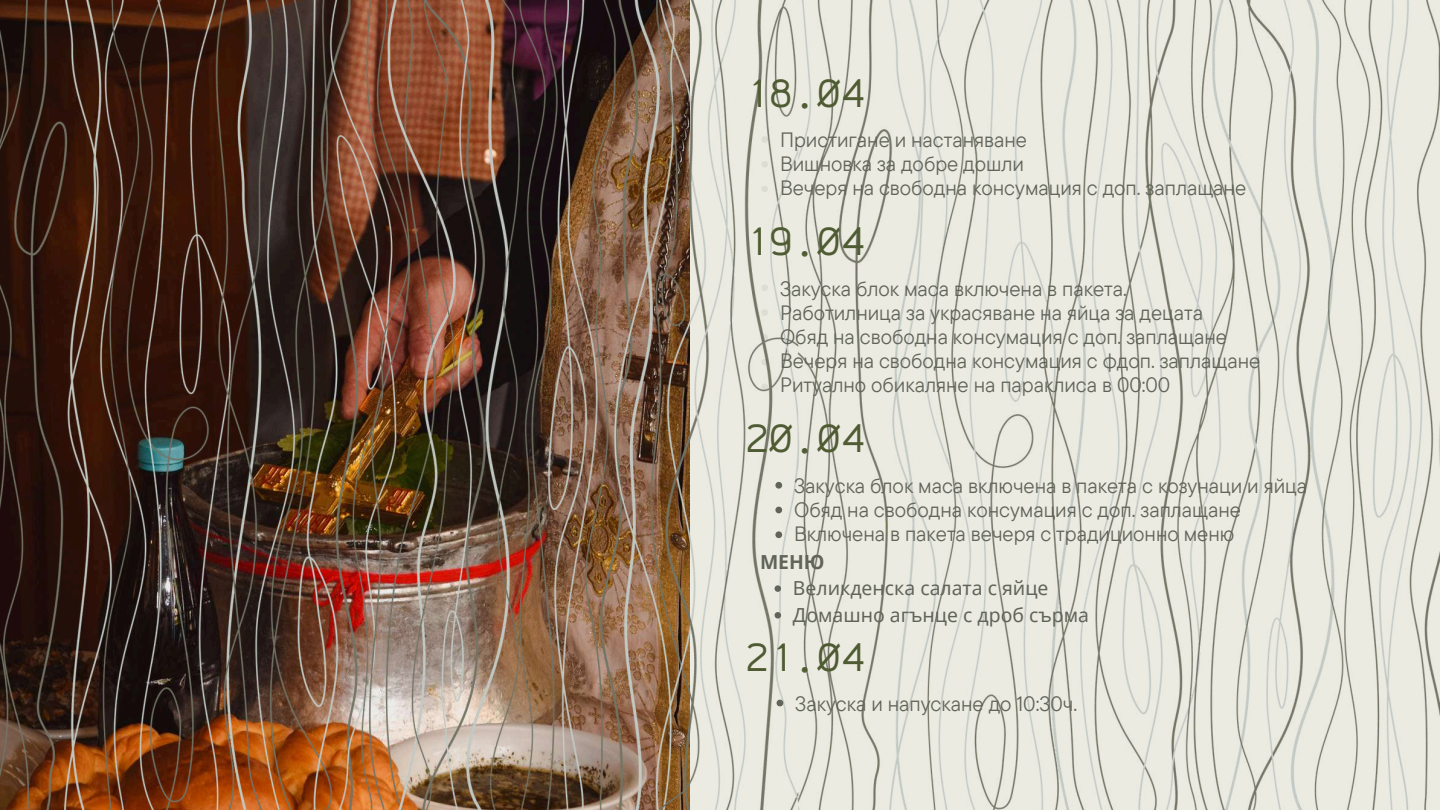
<style>
.page{position:relative;width:1440px;height:810px;background:#fff}
.page>*{position:absolute;margin:0;border:0;box-sizing:border-box;transform-origin:0 0}
.t1{font:40px "Anka Coder r";color:#4f5b32}
.t2{font:20.7px/24px "TT Commons Pro";color:#616459}
.t3{font:19.4px/26.2px "Noto Sans";color:#616459}
.t4{font:700 19.4px "Noto Sans";color:#616459}
</style>
<div class="page">
<img style="left:0;top:0;width:1440px;height:810px">
<svg style="left:775px;top:482px;width:7px;height:7px"></svg>
<svg style="left:775px;top:507px;width:7px;height:6px"></svg>
<svg style="left:775px;top:531px;width:7px;height:7px"></svg>
<svg style="left:775px;top:585px;width:6px;height:7px"></svg>
<svg style="left:775px;top:612px;width:6px;height:7px"></svg>
<svg style="left:777px;top:700px;width:6px;height:6px"></svg>
<h1 class="t1" style="left:745px;top:71px;width:122px">18.04</h1>
<p class="t2" style="left:780px;top:127px;width:468px">Пристигане и настаняване<br>Вишновка за добре дошли<br>Вечеря на свободна консумация с доп. заплащане</p>
<h1 class="t1" style="left:745px;top:220px;width:122px">19.04</h1>
<p class="t2" style="left:780px;top:276px;width:482px">Закуска блок маса включена в пакета.<br>Работилница за украсяване на яйца за децата<br>Обяд на свободна консумация с доп. заплащане Вечеря на свободна консумация с фдоп. заплащане Ритуално обикаляне на параклиса в 00:00</p>
<h1 class="t1" style="left:745px;top:417px;width:122px">20.04</h1>
<p class="t2" style="left:794px;top:473px;width:515px">Закуска блок маса включена в пакета с козунаци и яйца<br>Обяд на свободна консумация с доп. заплащане<br>Включена в пакета вечеря с традиционно меню</p>
<p class="t4" style="left:760px;top:549px;width:66px">МЕНЮ</p>
<p class="t3" style="left:793px;top:575px;width:298px">Великденска салата с яйце<br>Домашно агънце с дроб сърма</p>
<h1 class="t1" style="left:745px;top:636px;width:122px">21.04</h1>
<p class="t2" style="left:795px;top:691px;width:283px">Закуска и напускане до 10:30ч.</p>
</div>
